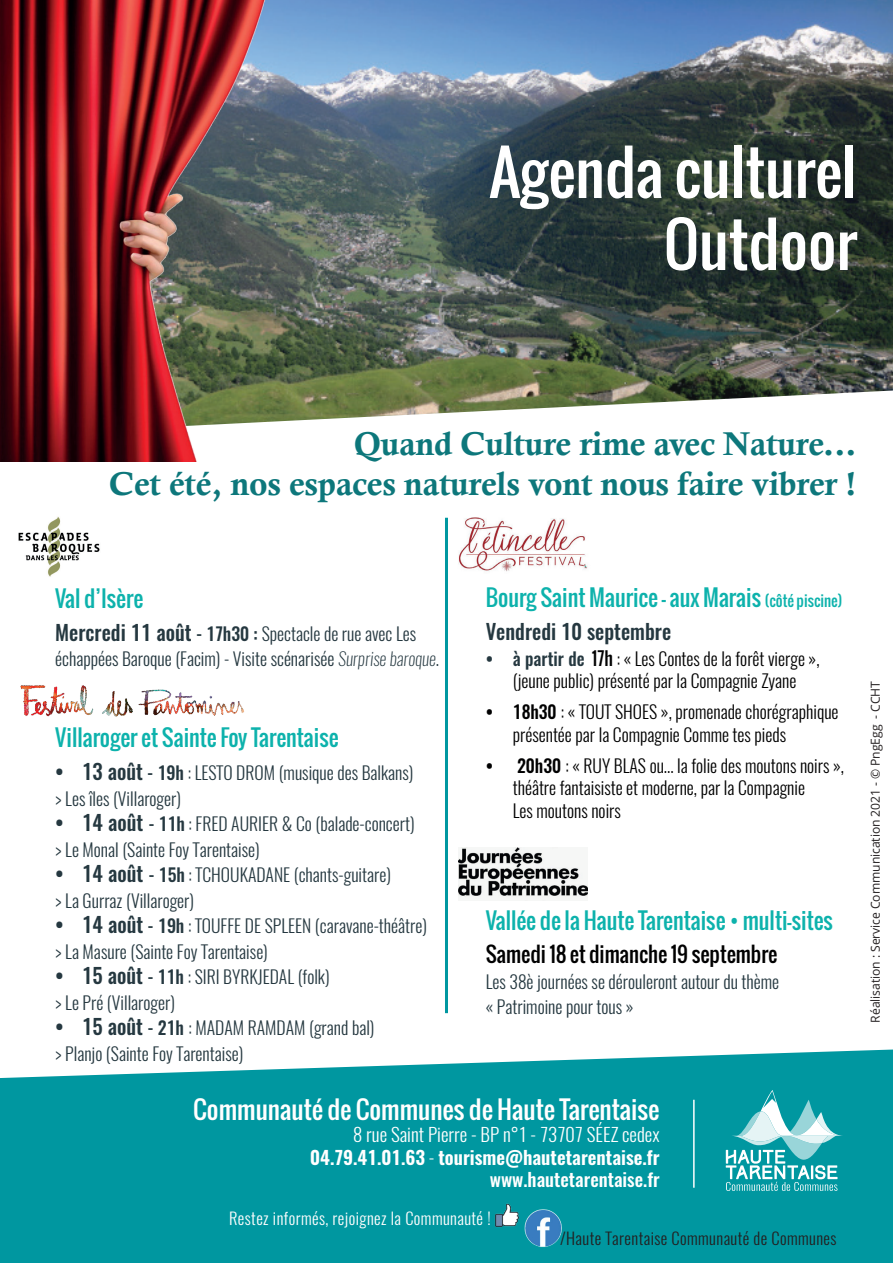
<style>
.page{position:relative;width:893px;height:1263px;background:#fff}
.page>*{position:absolute;margin:0;border:0;box-sizing:border-box;transform-origin:0 0}
.t1{font:60px/72px "Oswald";color:#fff;text-align:right}
.t2{font:33px/39.6px "Calis MT Bol";letter-spacing:-.01em;color:#0d777b;text-align:right}
.t3{font:24.75px "Oswald";color:#fff}
.t4{font:22.5px "Oswald";color:#0db2ac}
.t5{font:21px "Oswald";color:#000001}
.t6{font:500 21px "Oswald";color:#253840}
.t7{font:600 18.6px/22.4px "Oswald";color:#fff;text-align:right}
.t8{font:300 18px/25.5px "Oswald";color:#253840}
.t9{font:300 18px/22.5px "Oswald";color:#000001}
.t10{font:300 16.5px "Oswald";letter-spacing:.025em;color:#fff}
.t11{font:300 16.5px "Oswald";letter-spacing:.025em;color:#231f20}
.t12{font:12.3px "Open Sans";letter-spacing:-.005em;color:#231f20}
.s1{font-weight:500;font-size:21px}
.s2{font-weight:500}
.s3{font-weight:200;font-style:italic}
.s4{font-size:15px}
.s5{font-weight:500;color:#253840}
.s6{font-weight:400}
.s7{font-size:21px}
.s8{font-weight:300}
</style>
<div class="page">
<img style="left:485px;top:0;width:408px;height:390px">
<svg style="left:0;top:390px;width:893px;height:128px"></svg>
<img style="left:16px;top:512px;width:91px;height:65px">
<svg style="left:0;top:1049px;width:893px;height:214px;background:#139ea7"></svg>
<svg style="left:726px;top:1090px;width:117px;height:101px;background:#4cb6bc"></svg>
<hr style="left:693px;top:1100px;width:2px;height:88px;background:#fff">
<img style="left:494px;top:1202px;width:26px;height:25px">
<img style="left:524px;top:1208px;width:39px;height:40px">
<img style="left:0;top:0;width:485px;height:461px">
<img style="left:455px;top:517px;width:136px;height:55px">
<hr style="left:445px;top:518px;width:3px;height:495px;background:#0097a0">
<img style="left:459px;top:847px;width:129px;height:54px">
<img style="left:20px;top:685px;width:224px;height:32px">
<h1 class="t1" style="left:489px;top:136px;width:369px">Agenda culturel<br>Outdoor</h1>
<h2 class="t2" style="left:109px;top:424px;width:749px">Quand Culture rime avec Nature...<br>Cet été, nos espaces naturels vont nous faire vibrer !</h2>
<p class="t4" style="left:55px;top:581px;width:89px">Val d’Isère</p>
<p class="t8" style="left:55px;top:621px;width:385px"><span class="s1">Mercredi 11 août</span> <span class="s2">- 17h30 :</span> Spectacle de rue avec Les échappées Baroque (Facim) - Visite scénarisée <span class="s3">Surprise baroque</span>.</p>
<p class="t4" style="left:55px;top:721px;width:285px">Villaroger et Sainte Foy Tarentaise</p>
<p class="t8" style="left:55px;top:760px;width:360px"><span class="s1">• 13 août</span> <span class="s2">- 19h</span> : LESTO DROM (musique des Balkans) &gt; Les îles (Villaroger)</p>
<p class="t8" style="left:55px;top:811px;width:361px"><span class="s1">• 14 août</span> <span class="s2">- 11h</span> : FRED AURIER &amp; Co (balade-concert) &gt; Le Monal (Sainte Foy Tarentaise)</p>
<p class="t8" style="left:55px;top:862px;width:337px"><span class="s1">• 14 août</span> <span class="s2">- 15h</span> : TCHOUKADANE (chants-guitare) &gt; La Gurraz (Villaroger)</p>
<p class="t8" style="left:55px;top:913px;width:373px"><span class="s1">• 14 août</span> <span class="s2">- 19h</span> : TOUFFE DE SPLEEN (caravane-théâtre) &gt; La Masure (Sainte Foy Tarentaise)</p>
<p class="t8" style="left:55px;top:964px;width:276px"><span class="s1">• 15 août</span> <span class="s2">- 11h</span> : SIRI BYRKJEDAL (folk) &gt; Le Pré (Villaroger)</p>
<p class="t8" style="left:55px;top:1015px;width:321px"><span class="s1">• 15 août</span> <span class="s2">- 21h</span> : MADAM RAMDAM (grand bal) &gt; Planjo (Sainte Foy Tarentaise)</p>
<p class="t4" style="left:486px;top:580px;width:358px">Bourg Saint Maurice - aux Marais <span class="s4">(côté piscine)</span></p>
<p class="t6" style="left:486px;top:617px;width:187px">Vendredi 10 septembre</p>
<p class="t9" style="left:486px;top:647px;width:335px;text-align:center"><span class="s5">• à partir de</span> <span class="s6">17h</span> : « Les Contes de la forêt vierge », (jeune public) présenté par la Compagnie Zyane</p>
<p class="t9" style="left:513px;top:701px;width:327px;text-indent:-27px"><span class="s2">• 18h30</span> : « TOUT SHOES », promenade chorégraphique présentée par la Compagnie Comme tes pieds</p>
<p class="t9" style="left:513px;top:754px;width:333px;text-indent:-27px"><span class="s2">• 20h30</span> : « RUY BLAS ou... la folie des moutons noirs », théâtre fantaisiste et moderne, par la Compagnie<br>Les moutons noirs</p>
<p class="t4" style="left:486px;top:903px;width:349px">Vallée de la Haute Tarentaise <span class="s7">•</span> multi-sites</p>
<p class="t5" style="left:486px;top:938px;width:293px">Samedi 18 et dimanche 19 septembre</p>
<p class="t8" style="left:486px;top:969px;width:295px">Les 38è journées se dérouleront autour du thème « Patrimoine pour tous »</p>
<h3 class="t3" style="left:193px;top:1091px;width:468px">Communauté de Communes de Haute Tarentaise</h3>
<p class="t7" style="left:310px;top:1124px;width:351px"><span class="s8">8 rue Saint Pierre - BP n°1 - 73707 SÉEZ cedex<br></span>04.79.41.01.63 <span class="s8">-</span> tourisme@hautetarentaise.fr <span class="s2">www.hautetarentaise.fr</span></p>
<p class="t10" style="left:229px;top:1207px;width:263px">Restez informés, rejoignez la Communauté !</p>
<p class="t11" style="left:560px;top:1227px;width:278px">/Haute Tarentaise Communauté de Communes</p>
<p class="t12" style="left:867px;top:1022px;width:343px;rotate:-90deg">Réalisation : Service Communication 2021 - © PngEgg - CCHT</p>
</div>
